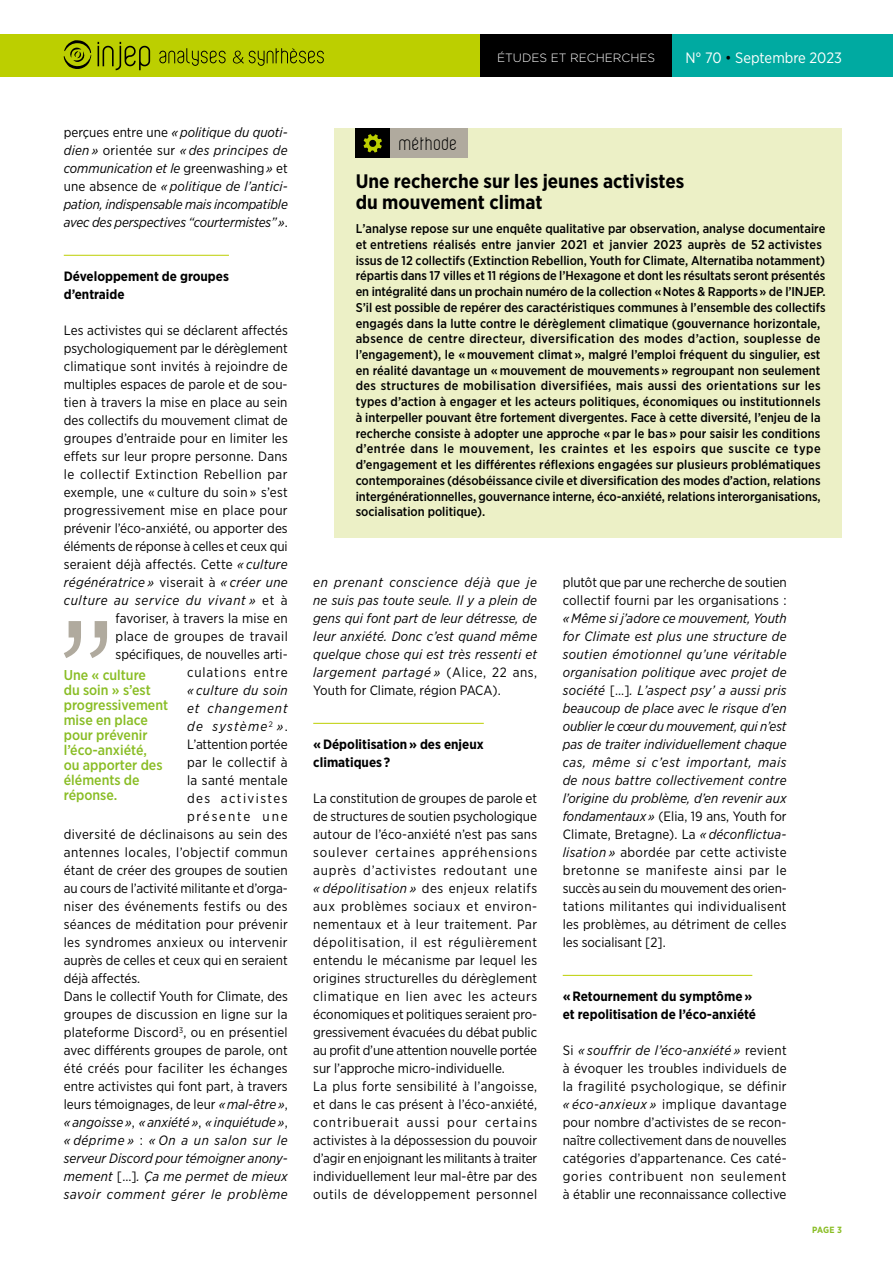
<style>
.page{position:relative;width:893px;height:1263px;background:#fff}
.page>*{position:absolute;margin:0;border:0;box-sizing:border-box;transform-origin:0 0}
.t1{font:700 19.5px/21px "Gotham Narrow";color:#000}
.t2{font:18px "Violette";letter-spacing:.03em;color:#000}
.t3{font:15px "Gotham Narrow";color:#fff}
.t4{font:500 14.25px/15px "Gotham Narrow";color:#89bd24}
.t5{font:13.5px/18px "Gotham Narrow";letter-spacing:.015em;color:#000}
.t6{font:italic 13.5px/18px "Gotham Narrow";letter-spacing:.015em;color:#000;text-align:justify}
.t7{font:700 13.5px/18px "Gotham Narrow";color:#000}
.t8{font:13.5px "Gotham Narrow";letter-spacing:-.01em;color:#000}
.t9{font:13.5px "Gotham Narrow";letter-spacing:.035em;color:#000}
.t10{font:italic 13.5px "Gotham Narrow";letter-spacing:.045em;color:#000}
.t11{font:italic 13.5px "Gotham Narrow";letter-spacing:.04em;color:#000}
.t12{font:13.5px "Gotham Narrow";letter-spacing:.105em;color:#000}
.t13{font:italic 13.5px "Gotham Narrow";letter-spacing:.07em;color:#000}
.t14{font:italic 13.5px "Gotham Narrow";letter-spacing:.09em;color:#000}
.t15{font:13.5px "Gotham Narrow";letter-spacing:.135em;color:#000}
.t16{font:500 12.75px/15.8px "Gotham Narrow";color:#000}
.t17{font:300 12px "Gotham";color:#fff}
.t18{font:700 9px "Gotham Narrow";color:#89bd24}
.s1{font-style:normal}
.s2{font-style:italic}
.s3{color:#000}
</style>
<div class="page">
<div style="left:0;top:34px;width:489px;height:43px;background:#bccf00"></div>
<div style="left:672px;top:34px;width:221px;height:43px;background:#00aaa1"></div>
<div style="left:480px;top:34px;width:192px;height:43px;background:#000"></div>
<svg style="left:159px;top:48px;width:165px;height:18px"></svg>
<svg style="left:98px;top:42px;width:52px;height:28px"></svg>
<svg style="left:64px;top:40px;width:28px;height:29px"></svg>
<hr style="left:64px;top:255px;width:165px;height:1px;background:#bccf00">
<hr style="left:313px;top:723px;width:171px;height:1px;background:#bccf00">
<hr style="left:563px;top:975px;width:189px;height:1px;background:#bccf00">
<div style="left:334px;top:128px;width:508px;height:410px;background:#ecf0c6"></div>
<div style="left:390px;top:128px;width:78px;height:30px;background:#b0aa9e"></div>
<div style="left:356px;top:128px;width:34px;height:30px;background:#000"></div>
<svg style="left:363px;top:134px;width:19px;height:19px"></svg>
<svg style="left:64px;top:621px;width:43px;height:37px"></svg>
<p class="t6" style="left:64px;top:123px;width:226px"><span class="s1">perçues entre une</span> « politique du quoti&shy;dien » <span class="s1">orientée sur</span> « des principes de communication et le <span class="s1">greenwashing</span> » <span class="s1">et une absence de</span> « politique de l’antici&shy;pation, indispensable mais incompatible avec des perspectives “courtermistes” »<span class="s1">.</span></p>
<p class="t7" style="left:64px;top:267px;width:167px">Développement de groupes d’entraide</p>
<p class="t5" style="left:64px;top:321px;width:226px;text-align:right">Les activistes qui se déclarent affectés psychologiquement par le dérèglement climatique sont invités à rejoindre de multiples espaces de parole et de sou&shy;tien à travers la mise en place au sein des collectifs du mouvement climat de groupes d’entraide pour en limiter les effets sur leur propre personne. Dans le collectif Extinction Rebellion par exemple, une « culture du soin » s’est progressivement mise en place pour prévenir l’éco-anxiété, ou apporter des éléments de réponse à celles et ceux qui seraient déjà affectés. Cette <span class="s2">« culture régénératrice »</span> viserait à <span class="s2">« créer une culture au service du vivant »</span> et à favoriser, à travers la mise en<br>place de groupes de travail spécifiques, de nouvelles arti&shy;culations entre</p>
<p class="t6" style="left:187px;top:681px;width:102px">« culture du soin</p>
<p class="t13" style="left:187px;top:700px;width:102px">et changement</p>
<p class="t14" style="left:187px;top:718px;width:102px">de système<sup>2</sup> »<span class="s1">.</span></p>
<p class="t8" style="left:187px;top:736px;width:102px">L’attention portée</p>
<p class="t5" style="left:187px;top:753px;width:102px">par le collectif à</p>
<p class="t5" style="left:187px;top:771px;width:102px">la santé mentale</p>
<p class="t12" style="left:187px;top:790px;width:102px">des activistes</p>
<p class="t15" style="left:187px;top:808px;width:102px">présente une</p>
<p class="t5" style="left:64px;top:825px;width:225px">diversité de déclinaisons au sein des</p>
<p class="t9" style="left:64px;top:844px;width:225px">antennes locales, l’objectif commun</p>
<p class="t5" style="left:64px;top:861px;width:226px">étant de créer des groupes de soutien</p>
<p class="t8" style="left:64px;top:880px;width:224px">au cours de l’activité militante et d’orga-</p>
<p class="t5" style="left:64px;top:897px;width:225px">niser des événements festifs ou des</p>
<p class="t5" style="left:64px;top:915px;width:226px">séances de méditation pour prévenir</p>
<p class="t5" style="left:64px;top:933px;width:225px">les syndromes anxieux ou intervenir</p>
<p class="t5" style="left:64px;top:951px;width:225px">auprès de celles et ceux qui en seraient</p>
<p class="t5" style="left:64px;top:969px;width:78px">déjà affectés.</p>
<p class="t5" style="left:64px;top:987px;width:225px">Dans le collectif Youth for Climate, des</p>
<p class="t5" style="left:64px;top:1005px;width:225px">groupes de discussion en ligne sur la</p>
<p class="t5" style="left:64px;top:1023px;width:225px">plateforme Discord<sup>3</sup>, ou en présentiel</p>
<p class="t5" style="left:64px;top:1041px;width:226px">avec différents groupes de parole, ont</p>
<p class="t5" style="left:64px;top:1059px;width:225px">été créés pour faciliter les échanges</p>
<p class="t5" style="left:64px;top:1077px;width:225px">entre activistes qui font part, à travers</p>
<p class="t5" style="left:64px;top:1095px;width:225px">leurs témoignages, de leur <span class="s2">« mal-être »</span>,</p>
<p class="t6" style="left:64px;top:1113px;width:225px">« angoisse »<span class="s1">,</span> « anxiété »<span class="s1">,</span> « inquiétude »<span class="s1">,</span></p>
<p class="t11" style="left:64px;top:1132px;width:225px">« déprime » <span class="s1">:</span> « On a un salon sur le</p>
<p class="t6" style="left:64px;top:1149px;width:225px">serveur Discord pour témoigner anony-</p>
<p class="t6" style="left:64px;top:1167px;width:225px">mement <span class="s1">[…]</span>. Ça me permet de mieux</p>
<p class="t10" style="left:64px;top:1186px;width:225px">savoir comment gérer le problème</p>
<p class="t4" style="left:64px;top:667px;width:106px">Une « culture<br>du soin » s’est progressivement mise en place pour prévenir l’éco-anxiété,<br>ou apporter des éléments de réponse.</p>
<p class="t17" style="left:497px;top:50px;width:160px">ÉTUDES ET RECHERCHES</p>
<p class="t3" style="left:685px;top:48px;width:158px">N° 70 <span class="s3">•</span> Septembre 2023</p>
<h2 class="t2" style="left:399px;top:134px;width:60px">méthode</h2>
<h1 class="t1" style="left:356px;top:170px;width:330px">Une recherche sur les jeunes activistes du mouvement climat</h1>
<p class="t16" style="left:356px;top:220px;width:471px">L’analyse repose sur une enquête qualitative par observation, analyse documentaire et entretiens réalisés entre janvier 2021 et janvier 2023 auprès de 52 activistes issus de 12 collectifs (Extinction Rebellion, Youth for Climate, Alternatiba notamment) répartis dans 17 villes et 11 régions de l’Hexagone et dont les résultats seront présentés en intégralité dans un prochain numéro de la collection « Notes &amp; Rapports » de l’INJEP.<br>S’il est possible de repérer des caractéristiques communes à l’ensemble des collectifs engagés dans la lutte contre le dérèglement climatique (gouvernance horizontale, absence de centre directeur, diversification des modes d’action, souplesse de l’engagement), le « mouvement climat », malgré l’emploi fréquent du singulier, est en réalité davantage un « mouvement de mouvements » regroupant non seulement des structures de mobilisation diversifiées, mais aussi des orientations sur les types d’action à engager et les acteurs politiques, économiques ou institutionnels à interpeller pouvant être fortement divergentes. Face à cette diversité, l’enjeu de la recherche consiste à adopter une approche « par le bas » pour saisir les conditions d’entrée dans le mouvement, les craintes et les espoirs que suscite ce type d’engagement et les différentes réflexions engagées sur plusieurs problématiques contemporaines (désobéissance civile et diversification des modes d’action, relations intergénérationnelles, gouvernance interne, éco‑anxiété, relations interorganisations, socialisation politique).</p>
<p class="t6" style="left:313px;top:573px;width:225px">en prenant conscience déjà que je ne suis pas toute seule. Il y a plein de gens qui font part de leur détresse, de leur anxiété. Donc c’est quand même quelque chose qui est très ressenti et largement partagé » <span class="s1">(Alice, 22 ans, Youth for Climate, région PACA).</span></p>
<p class="t7" style="left:313px;top:735px;width:172px">« Dépolitisation » des enjeux climatiques ?</p>
<p class="t5" style="left:313px;top:789px;width:226px">La constitution de groupes de parole et de structures de soutien psychologique autour de l’éco-anxiété n’est pas sans soulever certaines appréhensions auprès d’activistes redoutant une <span class="s2">« dépolitisation »</span> des enjeux relatifs aux problèmes sociaux et environ&shy;nementaux et à leur traitement. Par dépolitisation, il est régulièrement entendu le mécanisme par lequel les origines structurelles du dérèglement climatique en lien avec les acteurs économiques et politiques seraient pro&shy;gressivement évacuées du débat public au profit d’une attention nouvelle portée sur l’approche micro-individuelle.<br>La plus forte sensibilité à l’angoisse, et dans le cas présent à l’éco-anxiété, contribuerait aussi pour certains activistes à la dépossession du pouvoir d’agir en enjoignant les militants à traiter individuellement leur mal-être par des outils de développement personnel</p>
<p class="t5" style="left:563px;top:573px;width:226px">plutôt que par une recherche de soutien collectif fourni par les organisations :</p>
<p class="t6" style="left:563px;top:609px;width:226px">« Même si j’adore ce mouvement, Youth for Climate est plus une structure de soutien émotionnel qu’une véritable organisation politique avec projet de société <span class="s1">[…]</span>. L’aspect psy’ a aussi pris beaucoup de place avec le risque d’en oublier le cœur du mouvement, qui n’est pas de traiter individuellement chaque cas, même si c’est important, mais de nous battre collectivement contre l’origine du problème, d’en revenir aux fondamentaux » <span class="s1">(Elia, 19 ans, Youth for Climate, Bretagne). La</span> « déconflictua&shy;lisation » <span class="s1">abordée par cette activiste bretonne se manifeste ainsi par le succès au sein du mouvement des orien&shy;tations militantes qui individualisent les problèmes, au détriment de celles les socialisant [2].</span></p>
<p class="t7" style="left:563px;top:987px;width:195px">« Retournement du symptôme » et repolitisation de l’éco-anxiété</p>
<p class="t5" style="left:563px;top:1041px;width:226px;text-align:justify">Si <span class="s2">« souffrir de l’éco-anxiété »</span> revient à évoquer les troubles individuels de la fragilité psychologique, se définir <span class="s2">« éco-anxieux »</span> implique davantage pour nombre d’activistes de se recon&shy;naître collectivement dans de nouvelles catégories d’appartenance. Ces caté&shy;gories contribuent non seulement à établir une reconnaissance collective</p>
<p class="t18" style="left:812px;top:1224px;width:31px">PAGE 3</p>
</div>
